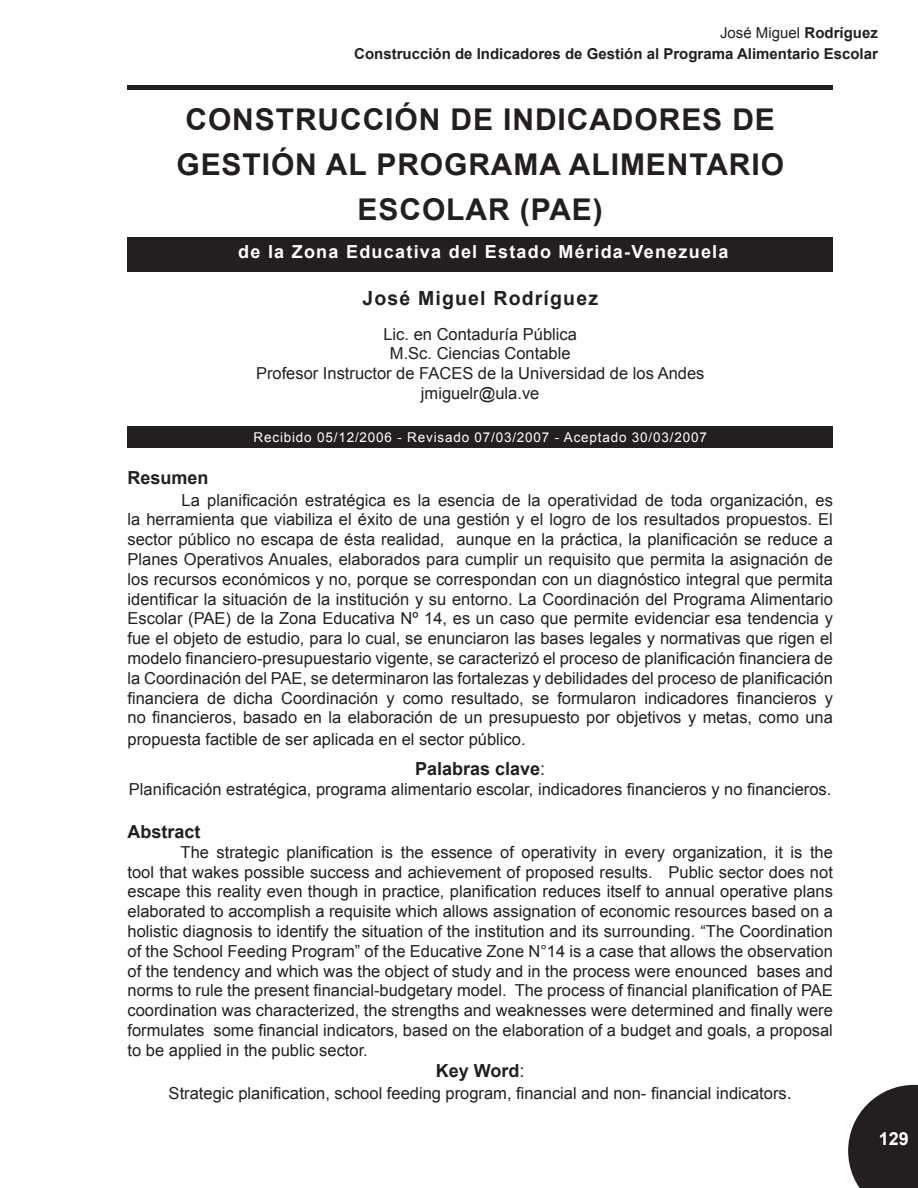
<style>
.page{position:relative;width:918px;height:1188px;background:#fff}
.page>*{position:absolute;margin:0;border:0;box-sizing:border-box;transform-origin:0 0}
.t1{font:700 30px/45px "Arial";letter-spacing:.03em;color:#231f20;text-align:center}
.t2{font:700 19.5px "Arial";letter-spacing:.06em;color:#231f20}
.t3{font:700 18px "Arial";letter-spacing:.07em;color:#fff}
.t4{font:700 18px "Arial";color:#231f20}
.t5{font:16.5px/19.8px "Arial";color:#231f20;text-align:justify}
.t6{font:700 15px "Arial";color:#231f20}
.t7{font:15px "Arial";color:#231f20}
.t8{font:13.5px "Arial";letter-spacing:.06em;color:#fff}
.s1{font-weight:700}
.s2{font-weight:400}
.s3{font-size:18px}
</style>
<div class="page">
<svg style="left:848px;top:1085px;width:70px;height:103px;background:#434041"></svg>
<div style="left:128px;top:427px;width:705px;height:21px;background:#231f20"></div>
<div style="left:128px;top:238px;width:705px;height:34px;background:#231f20"></div>
<div style="left:128px;top:85px;width:705px;height:5px;background:#231f20"></div>
<p class="t7" style="left:720px;top:23px;width:159px">José Miguel <span class="s1">Rodríguez</span></p>
<p class="t6" style="left:354px;top:43px;width:525px">Construcción de Indicadores de Gestión al Programa Alimentario Escolar</p>
<p class="t1" style="left:176px;top:98px;width:609px">CONSTRUCCIÓN DE INDICADORES DE<br>GESTIÓN AL PROGRAMA ALIMENTARIO<br>ESCOLAR (PAE)</p>
<p class="t3" style="left:238px;top:240px;width:492px">de la Zona Educativa del Estado Mérida-Venezuela</p>
<p class="t2" style="left:362px;top:286px;width:237px">José Miguel Rodríguez</p>
<p class="t5" style="left:383px;top:324px;width:195px">Lic. en Contaduría Pública</p>
<p class="t5" style="left:390px;top:344px;width:182px">M.Sc. Ciencias Contable</p>
<p class="t5" style="left:256px;top:364px;width:450px">Profesor Instructor de FACES de la Universidad de los Andes</p>
<p class="t5" style="left:421px;top:384px;width:120px">jmiguelr@ula.ve</p>
<p class="t8" style="left:254px;top:428px;width:455px">Recibido 05/12/2006 - Revisado 07/03/2007 - Aceptado 30/03/2007</p>
<p class="t4" style="left:128px;top:466px;width:83px">Resumen</p>
<p class="t5" style="left:128px;top:490px;width:707px;text-indent:54px">La planificación estratégica es la esencia de la operatividad de toda organización, es la herramienta que viabiliza el éxito de una gestión y el logro de los resultados propuestos. El sector público no escapa de ésta realidad, aunque en la práctica, la planificación se reduce a Planes Operativos Anuales, elaborados para cumplir un requisito que permita la asignación de los recursos económicos y no, porque se correspondan con un diagnóstico integral que permita identificar la situación de la institución y su entorno. La Coordinación del Programa Alimentario Escolar (PAE) de la Zona Educativa Nº 14, es un caso que permite evidenciar esa tendencia y fue el objeto de estudio, para lo cual, se enunciaron las bases legales y normativas que rigen el modelo financiero-presupuestario vigente, se caracterizó el proceso de planificación financiera de la Coordinación del PAE, se determinaron las fortalezas y debilidades del proceso de planificación financiera de dicha Coordinación y como resultado, se formularon indicadores financieros y no financieros, basado en la elaboración de un presupuesto por objetivos y metas, como una</p>
<p class="t5" style="left:128px;top:729px;width:400px">propuesta factible de ser aplicada en el sector público.</p>
<p class="t4" style="left:415px;top:757px;width:132px">Palabras clave<span class="s2">:</span></p>
<p class="t5" style="left:129px;top:779px;width:704px">Planificación estratégica, programa alimentario escolar, indicadores financieros y no financieros.</p>
<p class="t4" style="left:128px;top:820px;width:75px">Abstract</p>
<p class="t5" style="left:128px;top:842px;width:707px;text-indent:53px">The strategic planification is the essence of operativity in every organization, it is the tool that wakes possible success and achievement of proposed results. Public sector does not escape this reality even though in practice, planification reduces itself to annual operative plans elaborated to accomplish a requisite which allows assignation of economic resources based on a holistic diagnosis to identify the situation of the institution and its surrounding. “The Coordination of the School Feeding Program” of the Educative Zone N°14 is a case that allows the observation of the tendency and which was the object of study and in the process were enounced bases and norms to rule the present financial-budgetary model. The process of financial planification of PAE coordination was characterized, the strengths and weaknesses were determined and finally were formulates some financial indicators, based on the elaboration of a budget and goals, a proposal to be applied in the public sector.</p>
<p class="t4" style="left:436px;top:1059px;width:90px">Key Word<span class="s2">:</span></p>
<p class="t5" style="left:169px;top:1083px;width:625px">Strategic planification, school feeding program, financial and non- financial indicators<span class="s3">.</span></p>
<p class="t3" style="left:879px;top:1127px;width:32px">129</p>
</div>
